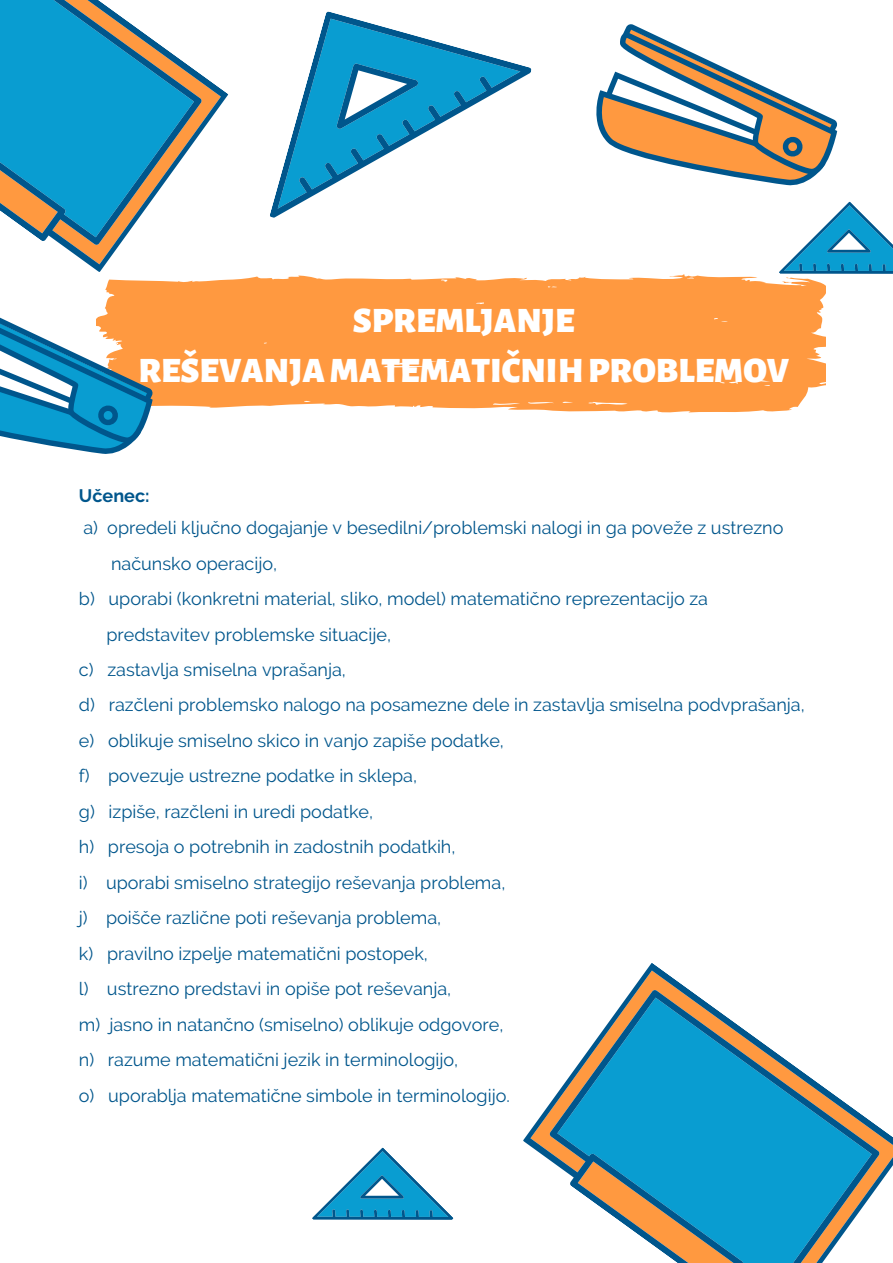
<style>
.page{position:relative;width:893px;height:1263px;background:#fff}
.page>*{position:absolute;margin:0;border:0;box-sizing:border-box;transform-origin:0 0}
.t1{font:900 36px "Alegreya Sans";color:#fff}
.t2{font:18px "Raleway";color:#00568c}
.t3{font:700 18px "Raleway";color:#00568c}
</style>
<div class="page">
<svg style="left:105px;top:275px;width:720px;height:138px;background:#ffa04d"></svg>
<svg style="left:0;top:0;width:228px;height:279px"></svg>
<svg style="left:270px;top:11px;width:262px;height:207px"></svg>
<svg style="left:0;top:291px;width:159px;height:163px"></svg>
<svg style="left:581px;top:24px;width:312px;height:319px"></svg>
<svg style="left:523px;top:963px;width:370px;height:300px"></svg>
<svg style="left:312px;top:1147px;width:142px;height:73px"></svg>
<p class="t1" style="left:353px;top:303px;width:223px">SPREMLJANJE</p>
<p class="t1" style="left:138px;top:354px;width:652px">REŠEVANJA MATEMATIČNIHPROBLEMOV</p>
<p class="t3" style="left:79px;top:485px;width:72px">Učenec:</p>
<p class="t2" style="left:83px;top:517px;width:701px">a) opredeli ključno dogajanje v besedilni/problemski nalogi in ga poveže z ustrezno</p>
<p class="t2" style="left:111px;top:553px;width:168px">načunsko operacijo,</p>
<p class="t2" style="left:79px;top:588px;width:630px">b) uporabi (konkretni material, sliko, model) matematično reprezentacijo za</p>
<p class="t2" style="left:106px;top:624px;width:286px">predstavitev problemske situacije,</p>
<p class="t2" style="left:79px;top:659px;width:268px">c) zastavlja smiselna vprašanja,</p>
<p class="t2" style="left:79px;top:694px;width:727px">d) razčleni problemsko nalogo na posamezne dele in zastavlja smiselna podvprašanja,</p>
<p class="t2" style="left:79px;top:730px;width:426px">e) oblikuje smiselno skico in vanjo zapiše podatke,</p>
<p class="t2" style="left:79px;top:765px;width:340px">f) povezuje ustrezne podatke in sklepa,</p>
<p class="t2" style="left:79px;top:801px;width:296px">g) izpiše, razčleni in uredi podatke,</p>
<p class="t2" style="left:79px;top:836px;width:378px">h) presoja o potrebnih in zadostnih podatkih,</p>
<p class="t2" style="left:79px;top:872px;width:428px">i) uporabi smiselno strategijo reševanja problema,</p>
<p class="t2" style="left:79px;top:907px;width:364px">j) poišče različne poti reševanja problema,</p>
<p class="t2" style="left:79px;top:943px;width:350px">k) pravilno izpelje matematični postopek,</p>
<p class="t2" style="left:79px;top:978px;width:374px">l) ustrezno predstavi in opiše pot reševanja,</p>
<p class="t2" style="left:79px;top:1014px;width:426px">m) jasno in natančno (smiselno) oblikuje odgovore,</p>
<p class="t2" style="left:79px;top:1049px;width:381px">n) razume matematični jezik in terminologijo,</p>
<p class="t2" style="left:79px;top:1084px;width:432px">o) uporablja matematične simbole in terminologijo.</p>
</div>
